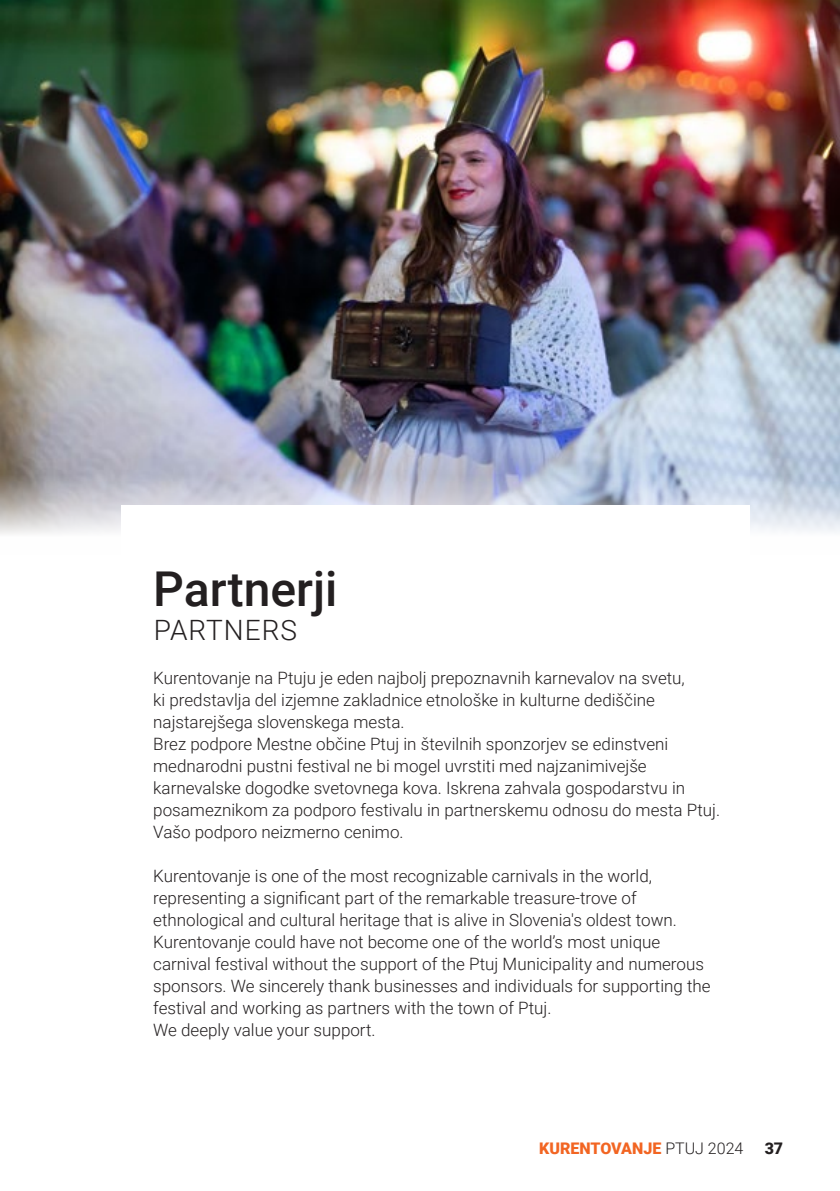
<style>
.page{position:relative;width:840px;height:1191px;background:#fff}
.page>*{position:absolute;margin:0;border:0;box-sizing:border-box;transform-origin:0 0}
.t1{font:500 48px "Roboto";color:#231f20}
.t2{font:300 28px "Roboto";letter-spacing:.035em;color:#231f20}
.Besedilo_1{font:300 17px/22px "Roboto";color:#231f20}
.t3{font:900 16px "Roboto";color:#f26522}
.t4{font:900 16px "Roboto";color:#231f20}
.s1{font-weight:300;color:#231f20}
</style>
<div class="page">
<img style="left:0;top:0;width:839px;height:534px">
<div style="left:121px;top:506px;width:627px;height:594px;background:#fff"></div>
<p class="t1" style="left:153px;top:555px;width:186px">Partnerji</p>
<p class="t2" style="left:154px;top:610px;width:145px">PARTNERS</p>
<p class="Besedilo_1" style="left:153px;top:666px;width:533px">Kurentovanje na Ptuju je eden najbolj prepoznavnih karnevalov na svetu, ki predstavlja del izjemne zakladnice etnološke in kulturne dediščine najstarejšega slovenskega mesta.</p>
<p class="Besedilo_1" style="left:153px;top:732px;width:568px">Brez podpore Mestne občine Ptuj in številnih sponzorjev se edinstveni mednarodni pustni festival ne bi mogel uvrstiti med najzanimivejše karnevalske dogodke svetovnega kova. Iskrena zahvala gospodarstvu in posameznikom za podporo festivalu in partnerskemu odnosu do mesta Ptuj.</p>
<p class="Besedilo_1" style="left:153px;top:820px;width:252px">Vašo podporo neizmerno cenimo.</p>
<p class="Besedilo_1" style="left:153px;top:864px;width:525px">Kurentovanje is one of the most recognizable carnivals in the world, representing a significant part of the remarkable treasure-trove of ethnological and cultural heritage that is alive in Slovenia's oldest town.</p>
<p class="Besedilo_1" style="left:153px;top:930px;width:558px">Kurentovanje could have not become one of the world’s most unique carnival festival without the support of the Ptuj Municipality and numerous sponsors. We sincerely thank businesses and individuals for supporting the festival and working as partners with the town of Ptuj.</p>
<p class="Besedilo_1" style="left:153px;top:1018px;width:224px">We deeply value your support.</p>
<p class="t3" style="left:539px;top:1136px;width:206px">KURENTOVANJE <span class="s1">PTUJ 2024</span></p>
<p class="t4" style="left:764px;top:1136px;width:20px">37</p>
</div>
